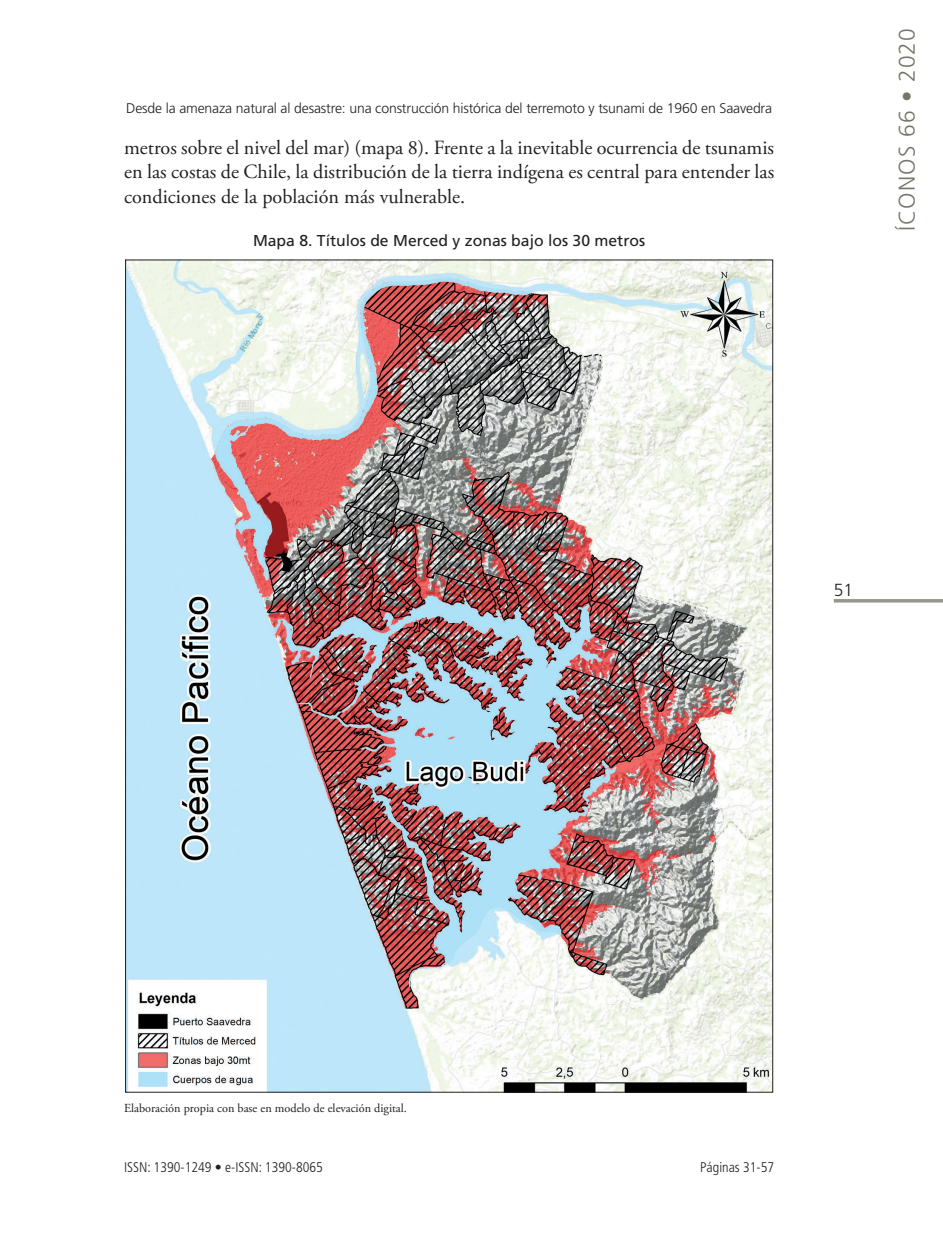
<style>
.page{position:relative;width:943px;height:1241px;background:#fff}
.page>*{position:absolute;margin:0;border:0;box-sizing:border-box;transform-origin:0 0}
.t1{font:300 22.75px "Frutiger";letter-spacing:.05em;color:#747869}
.texto{font:20.12px/24.5px "Adobe Garamond Pro";color:#231f20;text-align:justify}
.t2{font:300 17.5px "Frutiger";color:#231f20}
.titulos_graficos{font:15.75px "Frutiger";color:#231f20}
.t3{font:300 14px "Frutiger";letter-spacing:-.01em;color:#231f20}
.t4{font:300 condensed 14px "Frutiger";color:#231f20}
.fuentes_graficos{font:12.25px "Adobe Garamond Pro";color:#231f20}
</style>
<div class="page">
<hr style="left:833px;top:599px;width:110px;height:3px;background:#96978a">
<img style="left:127px;top:261px;width:644px;height:829px">
<p class="t3" style="left:126px;top:100px;width:647px">Desde la amenaza natural al desastre: una construcción histórica del terremoto y tsunami de 1960 en Saavedra</p>
<p class="texto" style="left:124px;top:136px;width:651px">metros sobre el nivel del mar) (mapa 8). Frente a la inevitable ocurrencia de tsunamis en las costas de Chile, la distribución de la tierra indígena es central para entender las condiciones de la población más vulnerable.</p>
<p class="titulos_graficos" style="left:253px;top:231px;width:394px">Mapa 8. Títulos de Merced y zonas bajo los 30 metros</p>
<p class="t1" style="left:894px;top:231px;width:204px;rotate:-90deg">ÍCONOS 66 • 2020</p>
<p class="t2" style="left:833px;top:580px;width:21px">51</p>
<p class="fuentes_graficos" style="left:124px;top:1100px;width:284px">Elaboración propia con base en modelo de elevación digital.</p>
<p class="t4" style="left:124px;top:1158px;width:200px">ISSN: 1390-1249 • e-ISSN: 1390-8065</p>
<p class="t4" style="left:700px;top:1158px;width:76px">Páginas 31-57</p>
</div>
